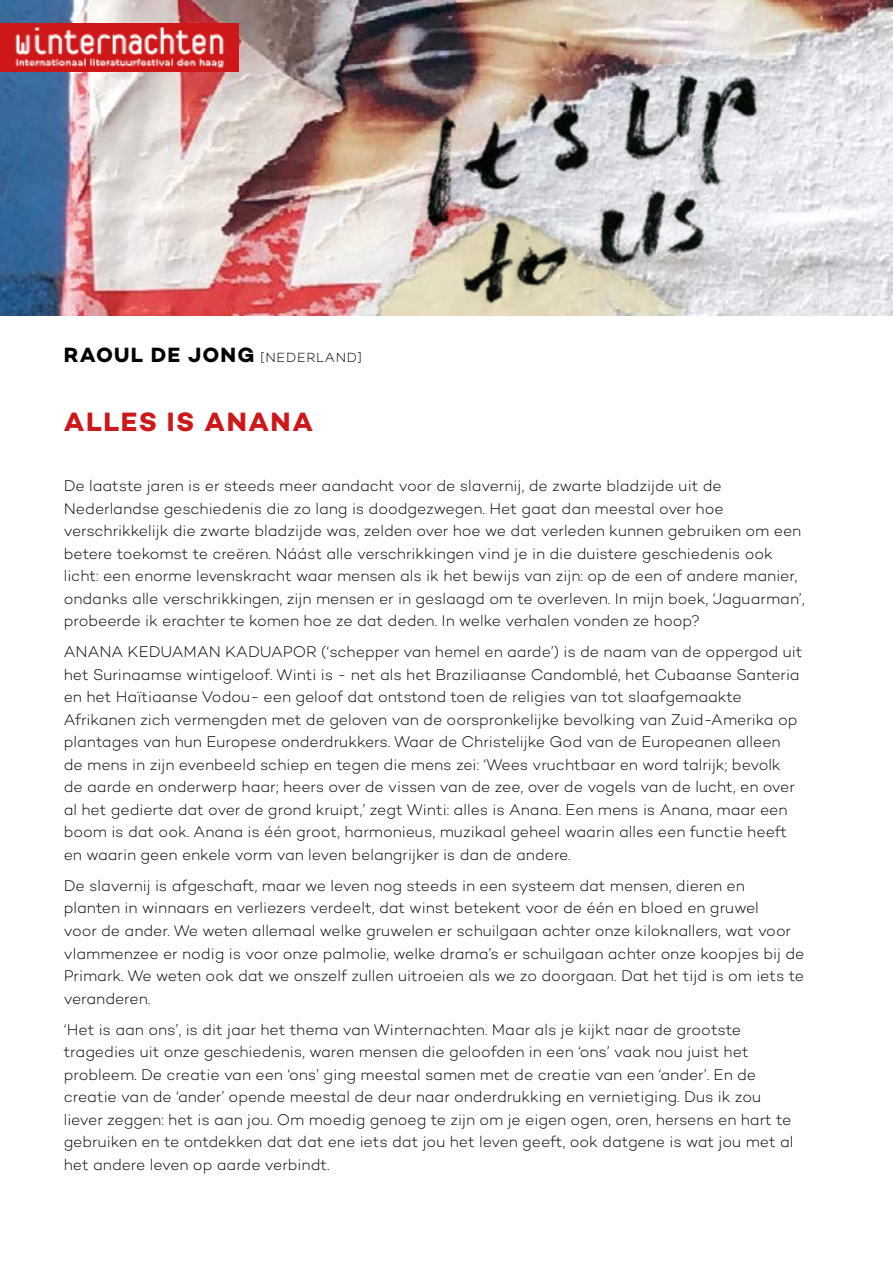
<style>
.page{position:relative;width:893px;height:1263px;background:#fff}
.page>*{position:absolute;margin:0;border:0;box-sizing:border-box;transform-origin:0 0}
.t1{font:700 27px "Campton";letter-spacing:.06em;color:#cd1719}
.t2{font:700 21px "Campton";letter-spacing:.06em;color:#000}
.t3{font:300 15.75px/22.5px "Campton";letter-spacing:-.005em;color:#000}
.s1{font-weight:300;font-size:13.5px}
</style>
<div class="page">
<img style="left:0;top:0;width:893px;height:315px">
<img style="left:0;top:24px;width:238px;height:48px">
<img style="left:579px;top:41px;width:218px;height:202px">
<img style="left:609px;top:174px;width:131px;height:142px">
<img style="left:448px;top:269px;width:161px;height:47px">
<img style="left:370px;top:78px;width:256px;height:191px">
<h2 class="t2" style="left:64px;top:342px;width:300px">RAOUL DE JONG <span class="s1">[NEDERLAND]</span></h2>
<h1 class="t1" style="left:64px;top:405px;width:251px">ALLES IS ANANA</h1>
<p class="t3" style="left:64px;top:474px;width:743px">De laatste jaren is er steeds meer aandacht voor de slavernij, de zwarte bladzijde uit de Nederlandse geschiedenis die zo lang is doodgezwegen. Het gaat dan meestal over hoe verschrikkelijk die zwarte bladzijde was, zelden over hoe we dat verleden kunnen gebruiken om een betere toekomst te creëren. Náást alle verschrikkingen vind je in die duistere geschiedenis ook licht: een enorme levenskracht waar mensen als ik het bewijs van zijn: op de een of andere manier, ondanks alle verschrikkingen, zijn mensen er in geslaagd om te overleven. In mijn boek, ‘Jaguarman’, probeerde ik erachter te komen hoe ze dat deden. In welke verhalen vonden ze hoop?</p>
<p class="t3" style="left:64px;top:640px;width:740px">ANANA KEDUAMAN KADUAPOR (‘schepper van hemel en aarde’) is de naam van de oppergod uit het Surinaamse wintigeloof. Winti is - net als het Braziliaanse Candomblé, het Cubaanse Santeria en het Haïtiaanse Vodou- een geloof dat ontstond toen de religies van tot slaafgemaakte Afrikanen zich vermengden met de geloven van de oorspronkelijke bevolking van Zuid-Amerika op plantages van hun Europese onderdrukkers. Waar de Christelijke God van de Europeanen alleen de mens in zijn evenbeeld schiep en tegen die mens zei: ‘Wees vruchtbaar en word talrijk; bevolk de aarde en onderwerp haar; heers over de vissen van de zee, over de vogels van de lucht, en over al het gedierte dat over de grond kruipt,’ zegt Winti: alles is Anana. Een mens is Anana, maar een boom is dat ook. Anana is één groot, harmonieus, muzikaal geheel waarin alles een functie heeft en waarin geen enkele vorm van leven belangrijker is dan de andere.</p>
<p class="t3" style="left:64px;top:874px;width:742px">De slavernij is afgeschaft, maar we leven nog steeds in een systeem dat mensen, dieren en planten in winnaars en verliezers verdeelt, dat winst betekent voor de één en bloed en gruwel<br>voor de ander. We weten allemaal welke gruwelen er schuilgaan achter onze kiloknallers, wat voor vlammenzee er nodig is voor onze palmolie, welke drama’s er schuilgaan achter onze koopjes bij de Primark. We weten ook dat we onszelf zullen uitroeien als we zo doorgaan. Dat het tijd is om iets te veranderen.</p>
<p class="t3" style="left:64px;top:1018px;width:731px">‘Het is aan ons’, is dit jaar het thema van Winternachten. Maar als je kijkt naar de grootste tragedies uit onze geschiedenis, waren mensen die geloofden in een ‘ons’ vaak nou juist het probleem. De creatie van een ‘ons’ ging meestal samen met de creatie van een ‘ander’. En de creatie van de ‘ander’ opende meestal de deur naar onderdrukking en vernietiging. Dus ik zou liever zeggen: het is aan jou. Om moedig genoeg te zijn om je eigen ogen, oren, hersens en hart te gebruiken en te ontdekken dat dat ene iets dat jou het leven geeft, ook datgene is wat jou met al het andere leven op aarde verbindt.</p>
</div>
